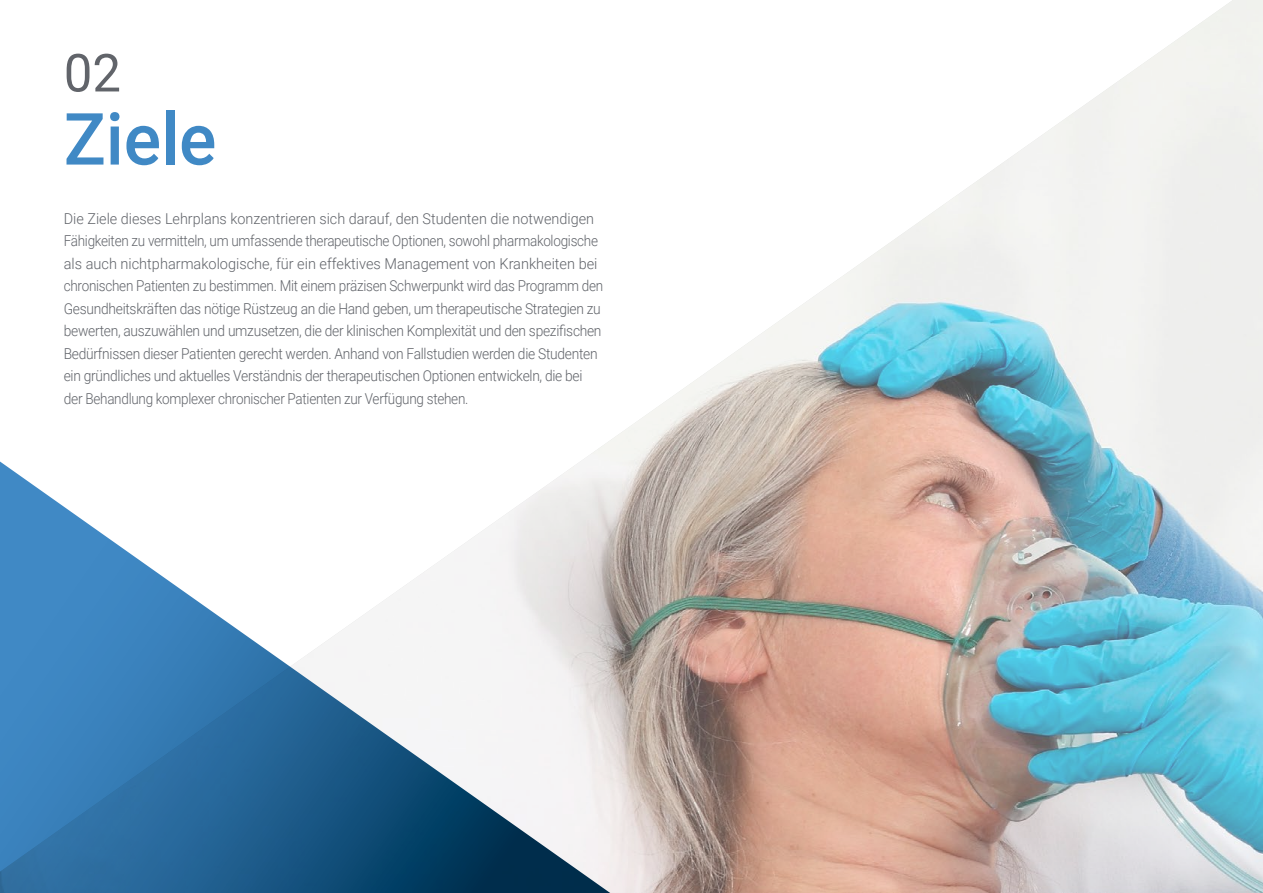
<style>
.page{position:relative;width:1263px;height:893px;background:#fff}
.page>*{position:absolute;margin:0;border:0;box-sizing:border-box;transform-origin:0 0}
.t1{font:500 72px "Roboto";color:#4089c5}
.t2{font:52.5px "Roboto";color:#61646a}
.t3{font:300 15px/22.5px "Roboto";letter-spacing:-.02em;color:#61646a;scale:.96 1}
</style>
<div class="page">
<img style="left:603px;top:0;width:660px;height:893px">
<svg style="left:0;top:446px;width:640px;height:447px"></svg>
<h2 class="t2" style="left:64px;top:36px;width:59px">02</h2>
<h1 class="t1" style="left:64px;top:89px;width:154px">Ziele</h1>
<p class="t3" style="left:64px;top:207px;width:563px">Die Ziele dieses Lehrplans konzentrieren sich darauf, den Studenten die notwendigen Fähigkeiten zu vermitteln, um umfassende therapeutische Optionen, sowohl pharmakologische als auch nichtpharmakologische, für ein effektives Management von Krankheiten bei chronischen Patienten zu bestimmen. Mit einem präzisen Schwerpunkt wird das Programm den Gesundheitskräften das nötige Rüstzeug an die Hand geben, um therapeutische Strategien zu bewerten, auszuwählen und umzusetzen, die der klinischen Komplexität und den spezifischen Bedürfnissen dieser Patienten gerecht werden. Anhand von Fallstudien werden die Studenten ein gründliches und aktuelles Verständnis der therapeutischen Optionen entwickeln, die bei der Behandlung komplexer chronischer Patienten zur Verfügung stehen.</p>
</div>
